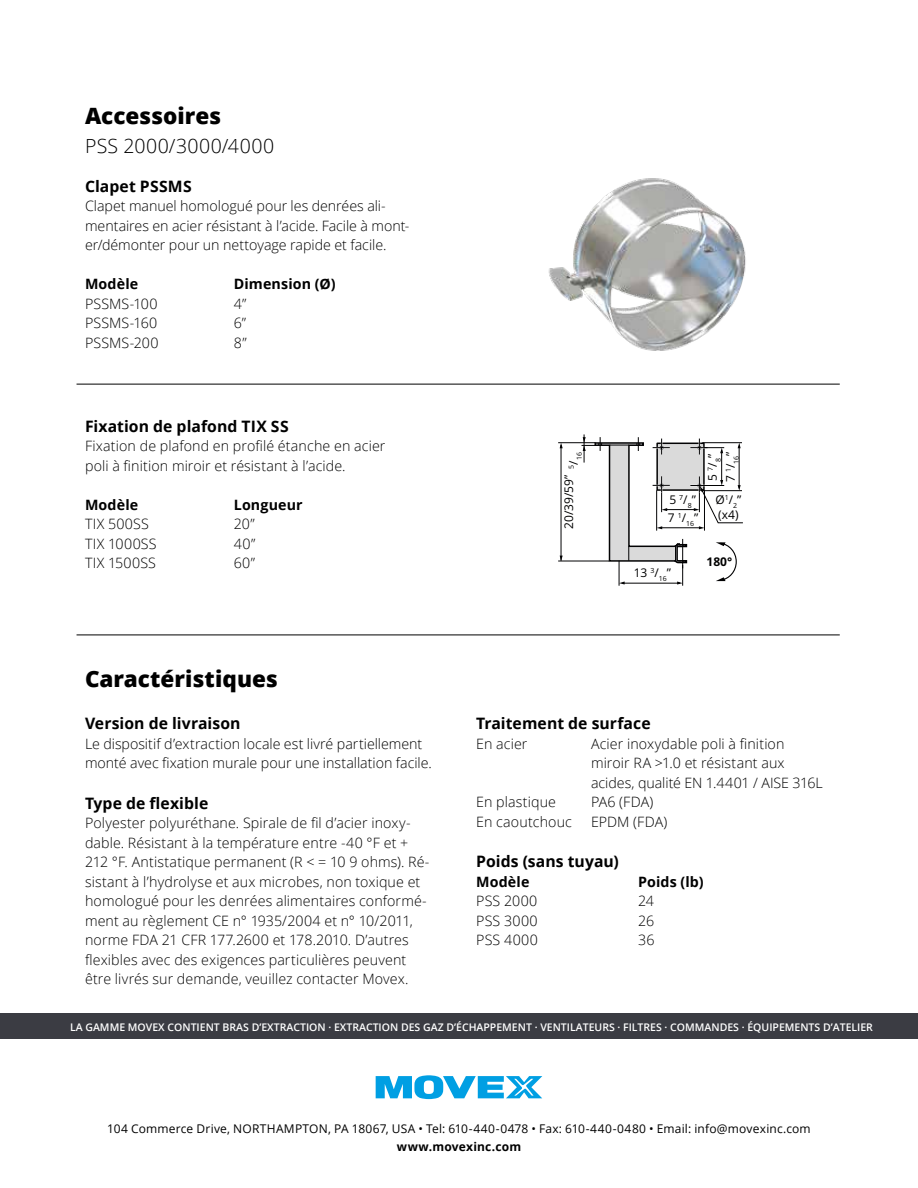
<style>
.page{position:relative;width:918px;height:1188px;background:#fff}
.page>*{position:absolute;margin:0;border:0;box-sizing:border-box;transform-origin:0 0}
.t1{font:800 22.5px "Open Sans";color:#000}
.t2{font:300 19.5px "Open Sans";letter-spacing:.025em;color:#000}
.t3{font:700 15.75px "Open Sans";letter-spacing:.005em;color:#000}
.t4{font:300 14.25px/19.5px "Open Sans";letter-spacing:.005em;color:#000}
.t5{font:700 14.25px "Open Sans";letter-spacing:.01em;color:#000}
.t6{font:12px/18px "Open Sans";letter-spacing:.015em;color:#000}
.t7{font:700 12px "Open Sans";letter-spacing:.015em;color:#000}
.t8{font:600 10.5px "Open Sans";color:#fff}
.t9{font:7.05px "Open Sans";color:#000}
</style>
<div class="page">
<img style="left:548px;top:178px;width:198px;height:173px">
<hr style="left:558px;top:442px;width:38px;height:1px;background:#020203">
<hr style="left:561px;top:445px;width:1px;height:116px;background:#020203">
<hr style="left:558px;top:561px;width:51px;height:1px;background:#020203">
<svg style="left:582px;top:434px;width:161px;height:152px"></svg>
<hr style="left:77px;top:384px;width:763px;height:1px;background:#000">
<div style="left:0;top:1014px;width:918px;height:25px;background:#3b3c43"></div>
<hr style="left:77px;top:635px;width:763px;height:1px;background:#000">
<svg style="left:376px;top:1075px;width:166px;height:24px"></svg>
<h1 class="t1" style="left:85px;top:98px;width:138px">Accessoires</h1>
<h2 class="t2" style="left:85px;top:132px;width:191px">PSS 2000/3000/4000</h2>
<p class="t3" style="left:85px;top:175px;width:108px">Clapet PSSMS</p>
<p class="t4" style="left:85px;top:196px;width:326px">Clapet manuel homologué pour les denrées ali&shy;mentaires en acier résistant à l’acide. Facile à mont&shy;er/démonter pour un nettoyage rapide et facile.</p>
<p class="t5" style="left:85px;top:274px;width:55px">Modèle</p>
<p class="t5" style="left:234px;top:274px;width:103px">Dimension (Ø)</p>
<p class="t4" style="left:85px;top:293px;width:74px">PSSMS-100</p>
<p class="t4" style="left:234px;top:293px;width:14px">4”</p>
<p class="t4" style="left:85px;top:313px;width:74px">PSSMS-160</p>
<p class="t4" style="left:234px;top:313px;width:14px">6”</p>
<p class="t4" style="left:85px;top:332px;width:75px">PSSMS-200</p>
<p class="t4" style="left:234px;top:332px;width:14px">8”</p>
<p class="t3" style="left:85px;top:415px;width:205px">Fixation de plafond TIX SS</p>
<p class="t4" style="left:85px;top:436px;width:302px">Fixation de plafond en profilé étanche en acier poli à finition miroir et résistant à l’acide.</p>
<p class="t5" style="left:85px;top:494px;width:55px">Modèle</p>
<p class="t5" style="left:234px;top:494px;width:70px">Longueur</p>
<p class="t4" style="left:85px;top:514px;width:65px">TIX 500SS</p>
<p class="t4" style="left:234px;top:514px;width:23px">20”</p>
<p class="t4" style="left:85px;top:533px;width:73px">TIX 1000SS</p>
<p class="t4" style="left:234px;top:533px;width:23px">40”</p>
<p class="t4" style="left:85px;top:553px;width:72px">TIX 1500SS</p>
<p class="t4" style="left:234px;top:553px;width:23px">60”</p>
<h1 class="t1" style="left:85px;top:661px;width:194px">Caractéristiques</h1>
<p class="t3" style="left:85px;top:712px;width:157px">Version de livraison</p>
<p class="t4" style="left:85px;top:733px;width:348px">Le dispositif d’extraction locale est livré partiellement monté avec fixation murale pour une installation facile.</p>
<p class="t3" style="left:85px;top:792px;width:125px">Type de flexible</p>
<p class="t4" style="left:85px;top:813px;width:346px">Polyester polyuréthane. Spirale de fil d’acier inoxy&shy;dable. Résistant à la température entre -40 °F et + 212 °F. Antistatique permanent (R &lt; = 10 9 ohms). Ré&shy;sistant à l’hydrolyse et aux microbes, non toxique et homologué pour les denrées alimentaires conformé&shy;ment au règlement CE n° 1935/2004 et n° 10/2011, norme FDA 21 CFR 177.2600 et 178.2010. D’autres flexibles avec des exigences particulières peuvent être livrés sur demande, veuillez contacter Movex.</p>
<p class="t9" style="left:574px;top:469px;width:18px;rotate:-90deg">5<sup>/</sup>16</p>
<p class="t6" style="left:560px;top:529px;width:56px;rotate:-90deg">20/39/59”</p>
<p class="t6" style="left:668px;top:490px;width:32px">5 <sup>7</sup>/<sub>8</sub>”<br>7 <sup>1</sup>/<sub>16</sub>”</p>
<p class="t6" style="left:634px;top:563px;width:39px">13 <sup>3</sup>/<sub>16</sub>”</p>
<p class="t6" style="left:703px;top:482px;width:32px;rotate:-90deg">5 <sup>7</sup>/<sub>8</sub>”<br>7 <sup>1</sup>/<sub>16</sub>”</p>
<p class="t6" style="left:715px;top:492px;width:27px;line-height:15px">Ø<sup>1</sup>/<sub>2</sub>” (x4)</p>
<p class="t7" style="left:707px;top:553px;width:27px">180°</p>
<p class="t3" style="left:476px;top:712px;width:176px">Traitement de surface</p>
<p class="t4" style="left:476px;top:733px;width:53px">En acier</p>
<p class="t4" style="left:591px;top:733px;width:233px">Acier inoxydable poli à finition miroir RA &gt;1.0 et résistant aux acides, qualité EN 1.4401 / AISE 316L</p>
<p class="t4" style="left:476px;top:792px;width:81px">En plastique</p>
<p class="t4" style="left:591px;top:792px;width:64px">PA6 (FDA)</p>
<p class="t4" style="left:476px;top:811px;width:97px">En caoutchouc</p>
<p class="t4" style="left:591px;top:811px;width:78px">EPDM (FDA)</p>
<p class="t3" style="left:476px;top:850px;width:144px">Poids (sans tuyau)</p>
<p class="t5" style="left:476px;top:871px;width:55px">Modèle</p>
<p class="t5" style="left:638px;top:871px;width:67px">Poids (lb)</p>
<p class="t4" style="left:476px;top:891px;width:63px">PSS 2000</p>
<p class="t4" style="left:638px;top:891px;width:17px">24</p>
<p class="t4" style="left:476px;top:910px;width:63px">PSS 3000</p>
<p class="t4" style="left:638px;top:910px;width:18px">26</p>
<p class="t4" style="left:476px;top:930px;width:63px">PSS 4000</p>
<p class="t4" style="left:638px;top:930px;width:18px">36</p>
<p class="t8" style="left:70px;top:1020px;width:804px">LA GAMME MOVEX CONTIENT BRAS D’EXTRACTION · EXTRACTION DES GAZ D’ÉCHAPPEMENT · VENTILATEURS · FILTRES · COMMANDES · ÉQUIPEMENTS D’ATELIER</p>
<p class="t6" style="left:107px;top:1120px;width:705px">104 Commerce Drive, NORTHAMPTON, PA 18067, USA • Tel: 610-440-0478 • Fax: 610-440-0480 • Email: info@movexinc.com</p>
<p class="t7" style="left:397px;top:1138px;width:126px">www.movexinc.com</p>
</div>
